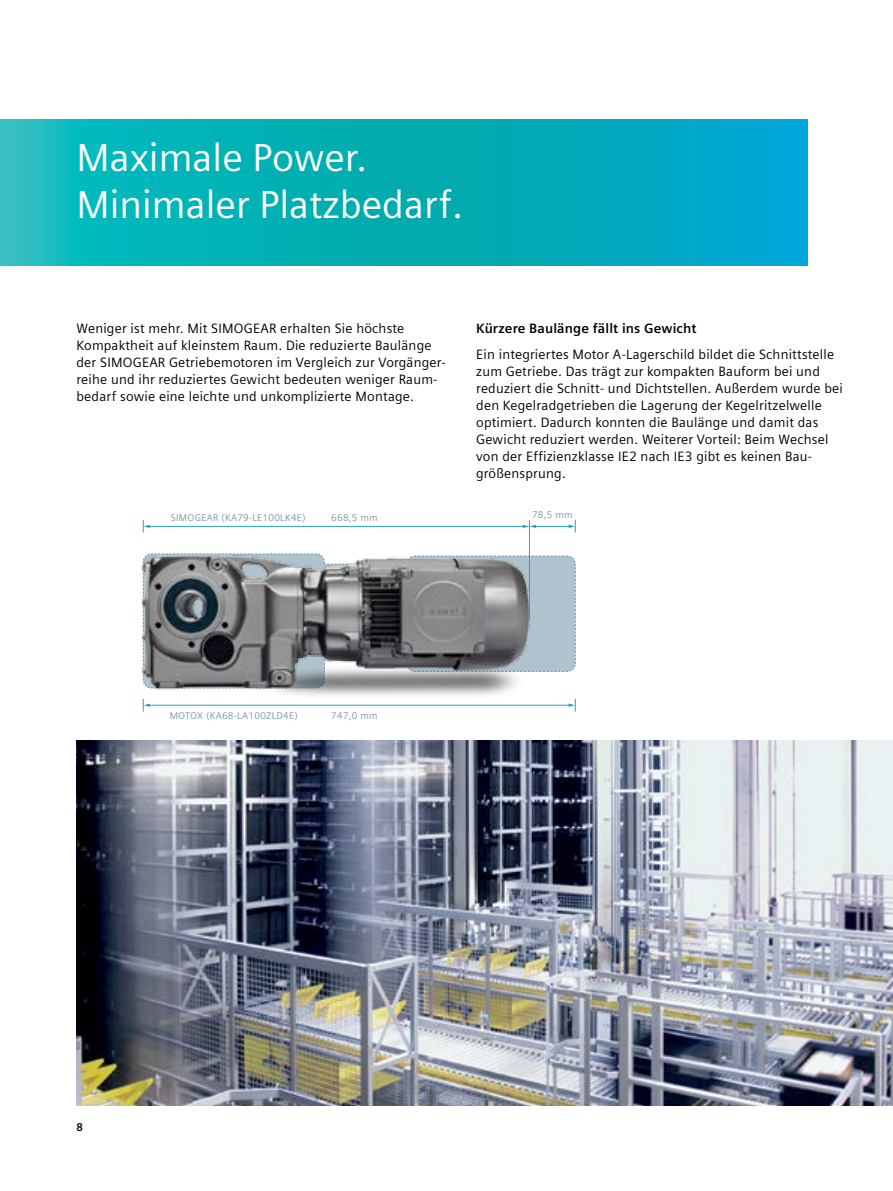
<style>
.page{position:relative;width:893px;height:1191px;background:#fff}
.page>*{position:absolute;margin:0;border:0;box-sizing:border-box;transform-origin:0 0}
.t1{font:39px/46.8px "Siemens Sans Global";color:#fff}
.t2{font:13.5px/17px "Siemens Sans Global";letter-spacing:.015em;color:#000}
.t3{font:700 13.5px "Siemens Sans Global";letter-spacing:.01em;color:#000}
.t4{font:700 11.25px "Siemens Sans Global";color:#000}
.t5{font:9.75px "Siemens Sans Global";letter-spacing:.025em;color:#7b99a9}
</style>
<div class="page">
<svg style="left:0;top:119px;width:808px;height:147px;background:#03aebb"></svg>
<img style="left:77px;top:740px;width:816px;height:366px">
<svg style="left:558px;top:555px;width:18px;height:117px;background:#afc3ce"></svg>
<img style="left:141px;top:553px;width:417px;height:149px">
<hr style="left:148px;top:526px;width:376px;height:1px;background:#2aa3bb">
<hr style="left:532px;top:526px;width:39px;height:1px;background:#2aa3bb">
<hr style="left:148px;top:705px;width:423px;height:1px;background:#2aa3bb">
<hr style="left:529px;top:520px;width:1px;height:101px;background:#2aa3bb">
<svg style="left:143px;top:699px;width:7px;height:12px"></svg>
<svg style="left:569px;top:699px;width:7px;height:12px"></svg>
<svg style="left:143px;top:520px;width:7px;height:12px"></svg>
<svg style="left:569px;top:520px;width:7px;height:12px"></svg>
<svg style="left:523px;top:525px;width:13px;height:3px"></svg>
<h1 class="t1" style="left:77px;top:136px;width:388px">Maximale Power.<br>Minimaler Platzbedarf.</h1>
<p class="t2" style="left:77px;top:320px;width:371px">Weniger ist mehr. Mit SIMOGEAR erhalten Sie höchste Kompaktheit auf kleinstem Raum. Die reduzierte Baulänge der SIMOGEAR Getriebemotoren im Vergleich zur Vorgänger&shy;reihe und ihr reduziertes Gewicht bedeuten weniger Raum&shy;bedarf sowie eine leichte und unkomplizierte Montage.</p>
<p class="t3" style="left:476px;top:320px;width:222px">Kürzere Baulänge fällt ins Gewicht</p>
<p class="t2" style="left:476px;top:346px;width:368px">Ein integriertes Motor A-Lagerschild bildet die Schnittstelle zum Getriebe. Das trägt zur kompakten Bauform bei und reduziert die Schnitt- und Dichtstellen. Außerdem wurde bei den Kegelradgetrieben die Lagerung der Kegelritzelwelle optimiert. Dadurch konnten die Baulänge und damit das Gewicht reduziert werden. Weiterer Vorteil: Beim Wechsel von der Effizienzklasse IE2 nach IE3 gibt es keinen Bau&shy;größensprung.</p>
<p class="t5" style="left:171px;top:510px;width:136px">SIMOGEAR (KA79-LE100LK4E)</p>
<p class="t5" style="left:331px;top:510px;width:48px">668,5 mm</p>
<p class="t5" style="left:532px;top:507px;width:42px">78,5 mm</p>
<p class="t5" style="left:170px;top:708px;width:130px">MOTOX (KA68-LA100ZLD4E)</p>
<p class="t5" style="left:331px;top:708px;width:48px">747,0 mm</p>
<p class="t4" style="left:77px;top:1120px;width:8px">8</p>
</div>
